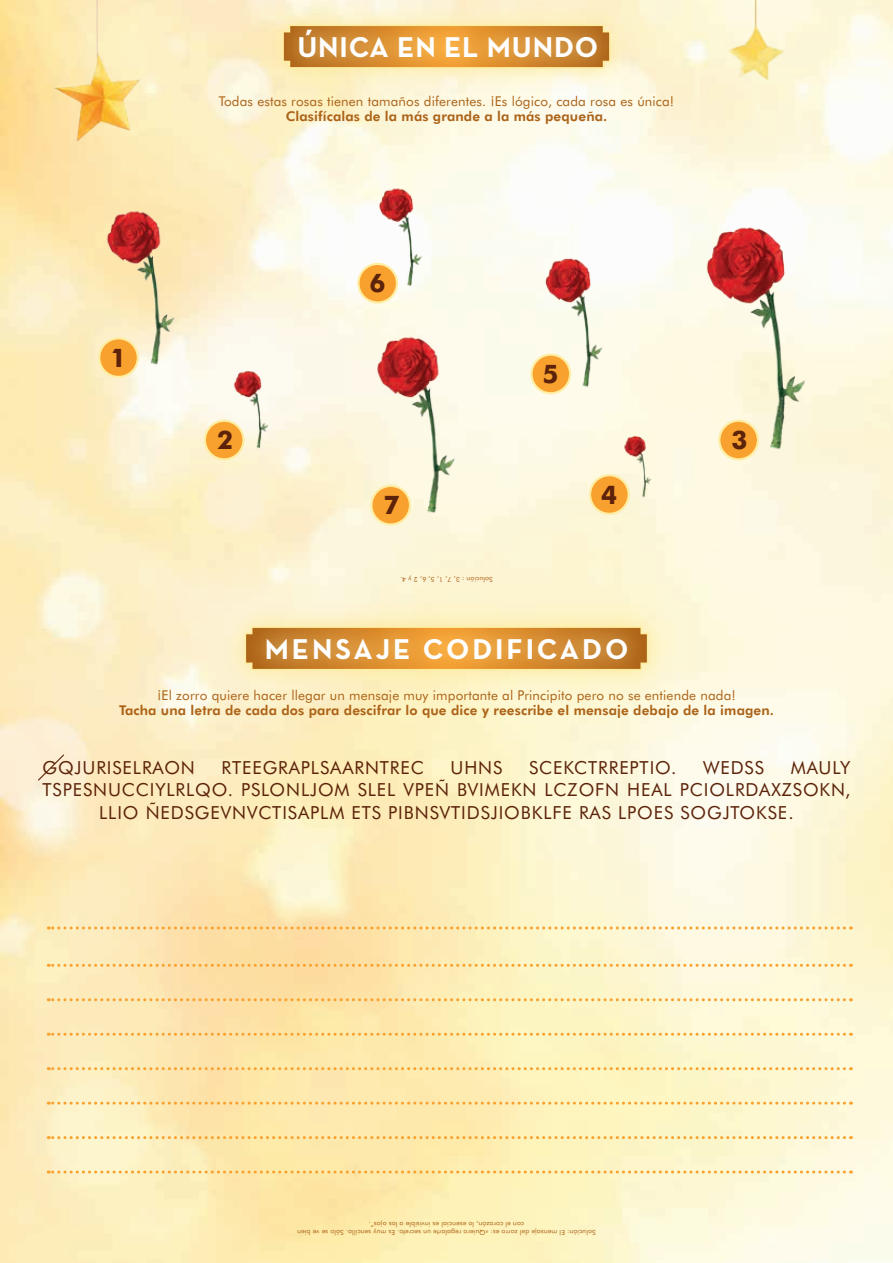
<style>
.page{position:relative;width:893px;height:1263px;background:#fff}
.page>*{position:absolute;margin:0;border:0;box-sizing:border-box;transform-origin:0 0}
.t1{font:700 29.1px "Neutra Text";letter-spacing:.09em;color:#fff}
.t2{font:700 29.1px "Neutra Text";letter-spacing:.03em;color:#fff}
.t3{font:700 25.65px "Futura BT";color:#5c230a}
.t4{font:18px "Futura BT";letter-spacing:.05em;color:#5c230a}
.t5{font:13.5px "Futura BT";letter-spacing:.01em;color:#ac6318}
.t6{font:800 13.5px "Futura BT";letter-spacing:.01em;color:#ac6318}
.t7{font:6.9px/7.8px "Futura BT";letter-spacing:.01em;color:#ac6318;text-align:center}
</style>
<div class="page">
<img style="left:0;top:0;width:893px;height:1263px">
<svg style="left:221px;top:602px;width:451px;height:92px;background:#fcf2c9"></svg>
<div style="left:247px;top:619px;width:398px;height:59px;background:#ffeda2;opacity:.7"></div>
<svg style="left:258px;top:1px;width:376px;height:91px;background:#fcf2d1"></svg>
<div style="left:280px;top:11px;width:335px;height:65px;background:#ffeda2;opacity:.7"></div>
<img style="left:46px;top:0;width:104px;height:155px">
<img style="left:704px;top:0;width:83px;height:83px">
<svg style="left:37px;top:753px;width:28px;height:29px"></svg>
<svg style="left:48px;top:964px;width:796px;height:3px;background:#fbd088"></svg>
<svg style="left:48px;top:926px;width:796px;height:3px;background:#fbd38f"></svg>
<svg style="left:48px;top:998px;width:796px;height:3px;background:#fbd189"></svg>
<svg style="left:48px;top:1033px;width:796px;height:3px;background:#fbd288"></svg>
<svg style="left:48px;top:1067px;width:796px;height:3px;background:#fbd286"></svg>
<svg style="left:48px;top:1102px;width:796px;height:3px;background:#fbd389"></svg>
<svg style="left:48px;top:1136px;width:796px;height:3px;background:#fbd287"></svg>
<svg style="left:48px;top:1170px;width:796px;height:3px;background:#fbd68f"></svg>
<img style="left:701px;top:222px;width:116px;height:230px">
<img style="left:337px;top:307px;width:169px;height:225px">
<img style="left:72px;top:185px;width:147px;height:196px">
<img style="left:536px;top:247px;width:74px;height:145px">
<img style="left:357px;top:171px;width:94px;height:125px">
<img style="left:217px;top:357px;width:74px;height:99px">
<img style="left:610px;top:425px;width:59px;height:79px">
<div style="left:531px;top:355px;width:39px;height:38px;background:#f9a12e;border-radius:50%"></div>
<div style="left:530px;top:354px;width:41px;height:40px;border:2px solid #ffeda2;border-radius:50%"></div>
<div style="left:719px;top:421px;width:39px;height:38px;background:#f9a12e;border-radius:50%"></div>
<div style="left:718px;top:420px;width:41px;height:40px;border:2px solid #ffeda2;border-radius:50%"></div>
<div style="left:590px;top:475px;width:39px;height:39px;background:#f9a12e;border-radius:50%"></div>
<div style="left:589px;top:474px;width:41px;height:41px;border:2px solid #ffeda2;border-radius:50%"></div>
<div style="left:371px;top:486px;width:39px;height:38px;background:#f9a12e;border-radius:50%"></div>
<div style="left:370px;top:485px;width:41px;height:41px;border:2px solid #ffeda2;border-radius:50%"></div>
<div style="left:205px;top:421px;width:39px;height:38px;background:#f9a12e;border-radius:50%"></div>
<div style="left:204px;top:420px;width:41px;height:40px;border:2px solid #ffeda2;border-radius:50%"></div>
<div style="left:99px;top:338px;width:39px;height:39px;background:#f9a12e;border-radius:50%"></div>
<div style="left:98px;top:337px;width:41px;height:41px;border:2px solid #ffeda2;border-radius:50%"></div>
<div style="left:358px;top:264px;width:39px;height:38px;background:#f9a12e;border-radius:50%"></div>
<div style="left:357px;top:263px;width:41px;height:41px;border:2px solid #ffeda2;border-radius:50%"></div>
<h1 class="t2" style="left:297px;top:29px;width:302px">ÚNICA EN EL MUNDO</h1>
<p class="t5" style="left:219px;top:93px;width:457px">Todas estas rosas tienen tamaños diferentes. ¡Es lógico, cada rosa es única!</p>
<p class="t6" style="left:286px;top:108px;width:323px">Clasifícalas de la más grande a la más pequeña.</p>
<h2 class="t3" style="left:110px;top:342px;width:17px">1</h2>
<h2 class="t3" style="left:217px;top:424px;width:17px">2</h2>
<h2 class="t3" style="left:369px;top:268px;width:17px">6</h2>
<h2 class="t3" style="left:384px;top:490px;width:17px">7</h2>
<p class="t7" style="left:493px;top:583px;width:94px;rotate:-180deg">Solución : 3, 7, 1, 5, 6, 2 y 4.</p>
<h2 class="t3" style="left:543px;top:358px;width:17px">5</h2>
<h2 class="t3" style="left:601px;top:479px;width:17px">4</h2>
<h1 class="t1" style="left:265px;top:630px;width:365px">MENSAJE CODIFICADO</h1>
<h2 class="t3" style="left:731px;top:424px;width:17px">3</h2>
<p class="t5" style="left:157px;top:686px;width:580px">¡El zorro quiere hacer llegar un mensaje muy importante al Principito pero no se entiende nada!</p>
<p class="t6" style="left:119px;top:701px;width:656px">Tacha una letra de cada dos para descifrar lo que dice y reescribe el mensaje debajo de la imagen.</p>
<p class="t4" style="left:43px;top:756px;width:154px">GQJURISELRAON</p>
<p class="t4" style="left:222px;top:756px;width:204px">RTEEGRAPLSAARNTREC</p>
<p class="t4" style="left:450px;top:756px;width:53px">UHNS</p>
<p class="t4" style="left:529px;top:756px;width:149px">SCEKCTRREPTIO.</p>
<p class="t4" style="left:703px;top:756px;width:62px">WEDSS</p>
<p class="t4" style="left:791px;top:756px;width:61px">MAULY</p>
<p class="t4" style="left:43px;top:779px;width:809px">TSPESNUCCIYLRLQO. PSLONLJOM SLEL VPEÑ BVIMEKN LCZOFN HEAL PCIOLRDAXZSOKN,</p>
<p class="t4" style="left:99px;top:801px;width:696px">LLIO ÑEDSGEVNVCTISAPLM ETS PIBNSVTIDSJIOBKLFE RAS LPOES SOGJTOKSE.</p>
<p class="t7" style="left:596px;top:1236px;width:300px;rotate:-180deg">Solución: El mensaje del zorro es: «Quiero regalarte un secreto. Es muy sencillo. Sólo se ve bien con el corazón, lo esencial es invisible a los ojos”.</p>
</div>
